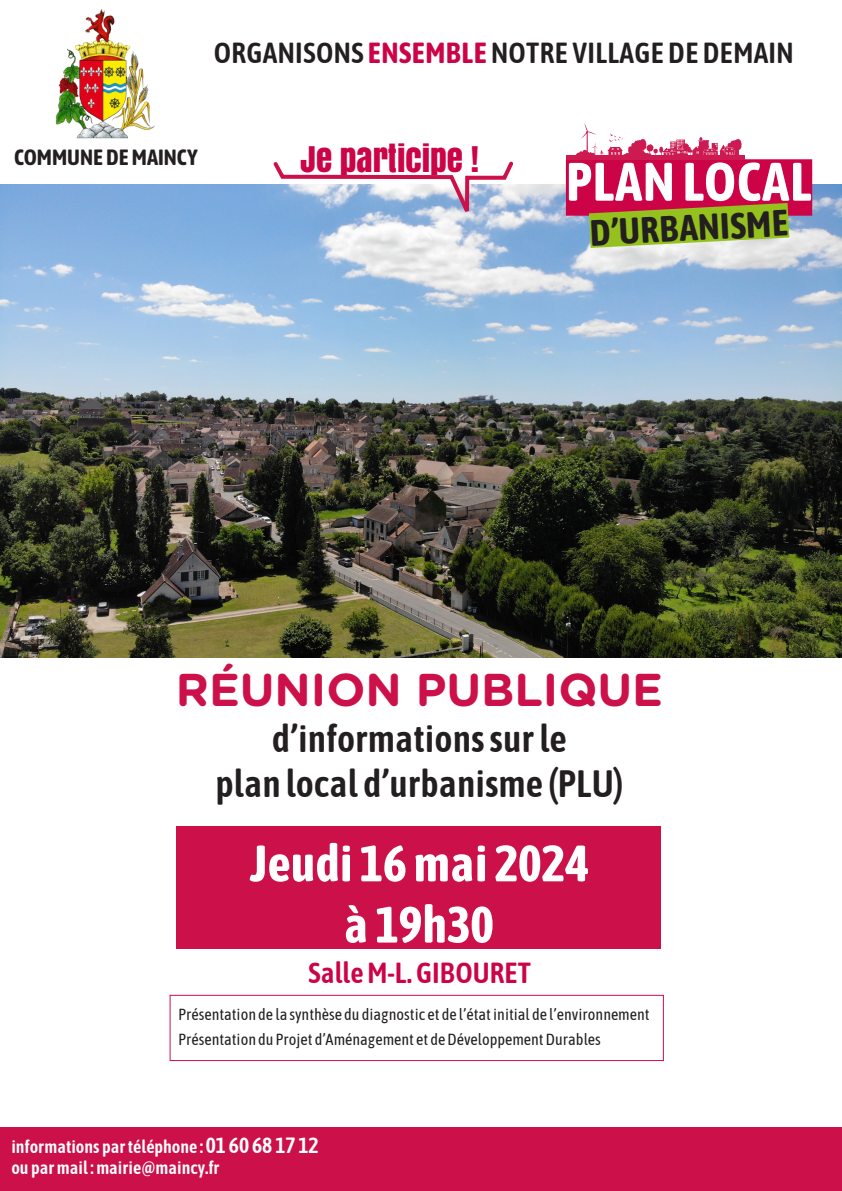
<style>
.page{position:relative;width:842px;height:1191px;background:#fff}
.page>*{position:absolute;margin:0;border:0;box-sizing:border-box;transform-origin:0 0}
.t1{font:700 54px "Asap Condensed";letter-spacing:.01em;color:#fff}
.t2{font:700 51px "Asap Condensed";color:#fff}
.t3{font:700 46px "Gotham Rnd";color:#cc1049}
.t4{font:600 38px "Asap Condensed";color:#231f20}
.t5{font:700 36.5px "Asap Condensed";color:#231f20}
.t6{font:33px "Anton";color:#cc0347}
.t7{font:600 29px "Asap Condensed";letter-spacing:.01em;color:#231f20}
.t8{font:600 29px "Asap Condensed";color:#cc0347}
.t9{font:700 24px "Acumin Pro";letter-spacing:-.005em;color:#231f20}
.t10{font:700 22px "Asap Condensed";color:#231f20}
.t11{font:600 18px "Asap Condensed";color:#fff}
.t12{font:16px "Asap Condensed";color:#231f20}
.s1{font-weight:700;color:#cc0347}
.s2{font-size:22px}
</style>
<div class="page">
<img style="left:0;top:184px;width:842px;height:474px">
<div style="left:566px;top:159px;width:246px;height:57px;background:#cc0347"></div>
<svg style="left:553px;top:184px;width:272px;height:83px"></svg>
<hr style="left:566px;top:155px;width:178px;height:4px;background:#cd1b52">
<svg style="left:575px;top:123px;width:167px;height:32px"></svg>
<img style="left:55px;top:9px;width:100px;height:130px">
<div style="left:0;top:1127px;width:842px;height:64px;background:#cc1049"></div>
<div style="left:176px;top:826px;width:485px;height:122px;background:#cc1049"></div>
<div style="left:170px;top:994px;width:494px;height:67px;border:1px solid #cc1049"></div>
<svg style="left:270px;top:161px;width:246px;height:68px"></svg>
<p class="t7" style="left:214px;top:34px;width:581px">ORGANISONS <span class="s1">ENSEMBLE</span> NOTRE VILLAGE DE DEMAIN</p>
<p class="t10" style="left:14px;top:143px;width:185px">COMMUNE DE MAINCY</p>
<p class="t6" style="left:300px;top:133px;width:180px">JE PARTICIPE !</p>
<p class="t1" style="left:566px;top:146px;width:248px">PLAN LOCAL</p>
<p class="t5" style="left:589px;top:209px;width:200px;rotate:-3deg">D’URBANISME</p>
<p class="t9" style="left:594px;top:208px;width:115px">PIÈCE N°4</p>
<p class="t3" style="left:176px;top:656px;width:489px">RÉUNION PUBLIQUE</p>
<p class="t4" style="left:272px;top:713px;width:296px">d’informations sur le</p>
<p class="t4" style="left:215px;top:759px;width:409px">plan local d’urbanisme (PLU)</p>
<p class="t2" style="left:249px;top:829px;width:340px">Jeudi 16 mai 2024</p>
<p class="t2" style="left:344px;top:891px;width:151px">à 19h30</p>
<p class="t8" style="left:308px;top:953px;width:224px">Salle M-L. GIBOURET</p>
<p class="t12" style="left:179px;top:1004px;width:472px">Présentation de la synthèse du diagnostic et de l’état initial de l’environnement</p>
<p class="t12" style="left:179px;top:1029px;width:424px">Présentation du Projet d’Aménagement et de Développement Durables</p>
<p class="t11" style="left:11px;top:1134px;width:309px">informations par téléphone : <span class="s2">01 60 68 17 12</span></p>
<p class="t11" style="left:11px;top:1156px;width:210px">ou par mail : mairie@maincy.fr</p>
</div>
